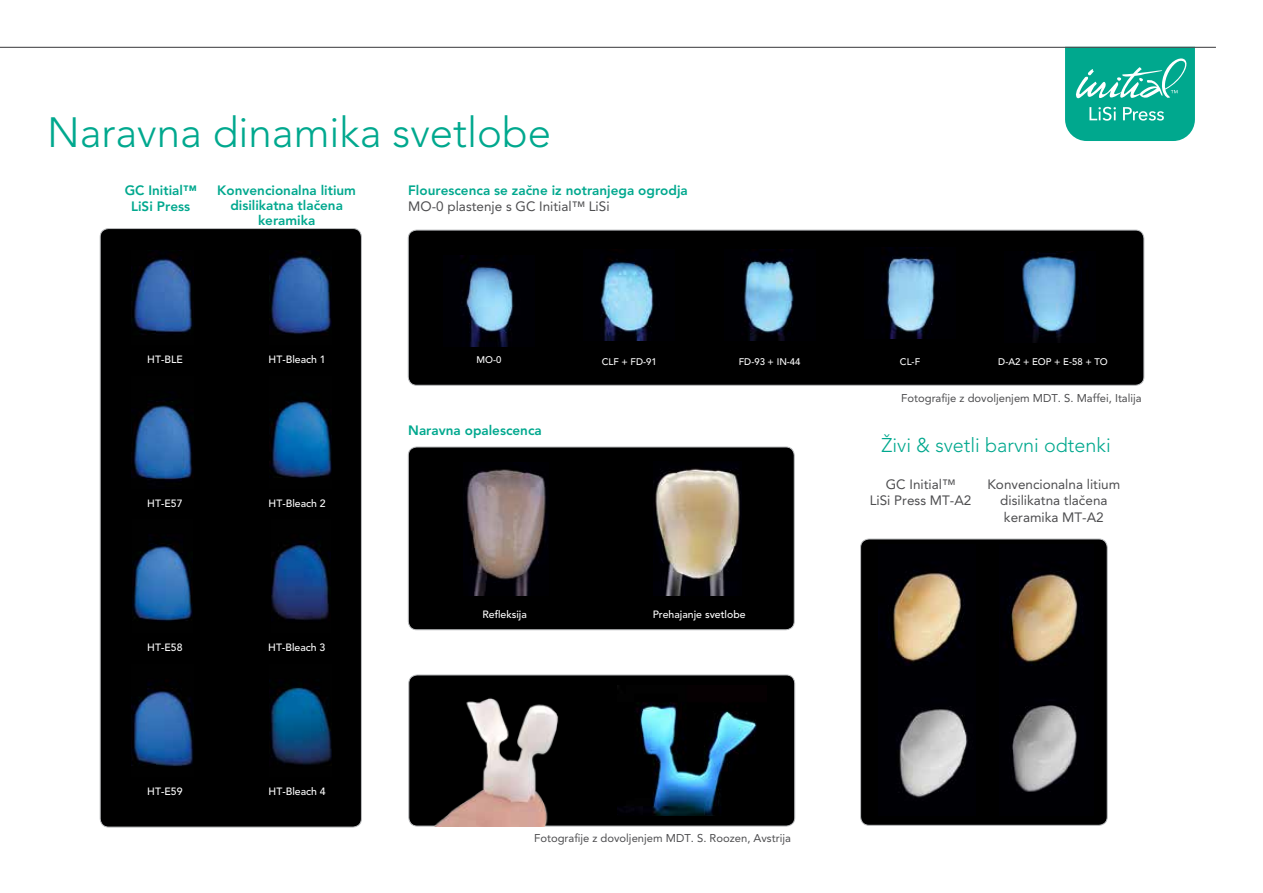
<style>
.page{position:relative;width:1263px;height:893px;background:#fff}
.page>*{position:absolute;margin:0;border:0;box-sizing:border-box;transform-origin:0 0}
.t1{font:300 42px "Avenir";color:#00a88e}
.t2{font:300 19.8px "Avenir";color:#00a88e}
.t3{font:800 13.5px/15px "Avenir";color:#00a88e;text-align:center}
.t4{font:13.5px/16.2px "Avenir";color:#4d4d4f;text-align:center}
.t5{font:11.25px "Avenir";color:#4d4d4f}
.t6{font:500 10.5px "Avenir";color:#fff}
.t7{font:500 9.6px "Avenir";color:#fff}
</style>
<div class="page">
<svg style="left:1065px;top:48px;width:130px;height:93px;background:#1fb29b"></svg>
<hr style="left:0;top:47px;width:1216px;height:1px;background:#4d4d4f">
<div style="left:408px;top:230px;width:736px;height:155px;background:#000;border-radius:9px"></div>
<div style="left:408px;top:230px;width:736px;height:156px;border:1px solid #bcbec0;border-radius:9px"></div>
<img style="left:600px;top:249px;width:54px;height:91px">
<img style="left:460px;top:256px;width:54px;height:91px">
<img style="left:743px;top:249px;width:51px;height:91px">
<img style="left:881px;top:247px;width:61px;height:91px">
<img style="left:1021px;top:251px;width:66px;height:91px">
<div style="left:409px;top:675px;width:386px;height:151px;background:#000;border-radius:9px"></div>
<img style="left:409px;top:675px;width:228px;height:151px">
<img style="left:618px;top:686px;width:139px;height:130px">
<div style="left:408px;top:447px;width:386px;height:183px;background:#000;border-radius:9px"></div>
<div style="left:408px;top:447px;width:387px;height:183px;border:1px solid #bcbec0;border-radius:9px"></div>
<img style="left:465px;top:469px;width:83px;height:126px">
<img style="left:653px;top:467px;width:88px;height:128px">
<div style="left:860px;top:539px;width:247px;height:286px;background:#000;border-radius:9px"></div>
<div style="left:860px;top:539px;width:247px;height:287px;border:1px solid #bcbec0;border-radius:9px"></div>
<img style="left:878px;top:570px;width:95px;height:231px">
<img style="left:1001px;top:561px;width:83px;height:232px">
<div style="left:100px;top:229px;width:261px;height:598px;background:#000;border-radius:9px"></div>
<div style="left:100px;top:228px;width:262px;height:599px;border:1px solid #bcbec0;border-radius:9px"></div>
<img style="left:132px;top:256px;width:62px;height:79px">
<img style="left:271px;top:251px;width:61px;height:84px">
<img style="left:132px;top:399px;width:61px;height:82px">
<img style="left:270px;top:400px;width:62px;height:78px">
<img style="left:133px;top:535px;width:59px;height:87px">
<img style="left:271px;top:541px;width:59px;height:80px">
<img style="left:132px;top:680px;width:62px;height:87px">
<img style="left:270px;top:681px;width:62px;height:84px">
<h1 class="t1" style="left:47px;top:108px;width:506px">Naravna dinamika svetlobe</h1>
<p class="t3" style="left:408px;top:183px;width:281px">Flourescenca se zaËne iz notranjega ogrodja</p>
<p class="t4" style="left:408px;top:199px;width:203px">MO-0 plastenje s GC Initial™ LiSi</p>
<p class="t3" style="left:125px;top:183px;width:73px;line-height:16.2px">GC Initial™<br>LiSi Press</p>
<p class="t3" style="left:217px;top:183px;width:140px">Konvencionalna litium disilikatna tlaËena keramika</p>
<p class="t6" style="left:269px;top:353px;width:59px">HT-Bleach 1</p>
<p class="t6" style="left:147px;top:353px;width:37px">HT-BLE</p>
<p class="t7" style="left:476px;top:354px;width:26px">MO-0</p>
<p class="t7" style="left:602px;top:356px;width:57px">CLF + FD-91</p>
<p class="t7" style="left:739px;top:356px;width:63px">FD-93 + IN-44</p>
<p class="t7" style="left:900px;top:356px;width:22px">CL-F</p>
<p class="t7" style="left:998px;top:356px;width:111px">D-A2 + EOP + E-58 + TO</p>
<p class="t5" style="left:901px;top:392px;width:242px">Fotografije z dovoljenjem MDT. S. Maffei, Italija</p>
<p class="t3" style="left:408px;top:423px;width:135px">Naravna opalescenca</p>
<h2 class="t2" style="left:881px;top:433px;width:231px">Živi &amp; svetli barvni odtenki</h2>
<p class="t6" style="left:147px;top:498px;width:37px">HT-E57</p>
<p class="t6" style="left:269px;top:498px;width:59px">HT-Bleach 2</p>
<p class="t4" style="left:870px;top:477px;width:103px">GC Initial™<br>LiSi Press MT-A2</p>
<p class="t4" style="left:987px;top:477px;width:134px">Konvencionalna litium disilikatna tlaËena keramika MT-A2</p>
<p class="t6" style="left:482px;top:608px;width:46px">Refleksija</p>
<p class="t6" style="left:653px;top:608px;width:94px">Prehajanje svetlobe</p>
<p class="t6" style="left:147px;top:641px;width:37px">HT-E58</p>
<p class="t6" style="left:268px;top:641px;width:59px">HT-Bleach 3</p>
<p class="t6" style="left:147px;top:786px;width:37px">HT-E59</p>
<p class="t6" style="left:269px;top:786px;width:59px">HT-Bleach 4</p>
<p class="t5" style="left:534px;top:831px;width:258px">Fotografije z dovoljenjem MDT. S. Roozen, Avstrija</p>
</div>
